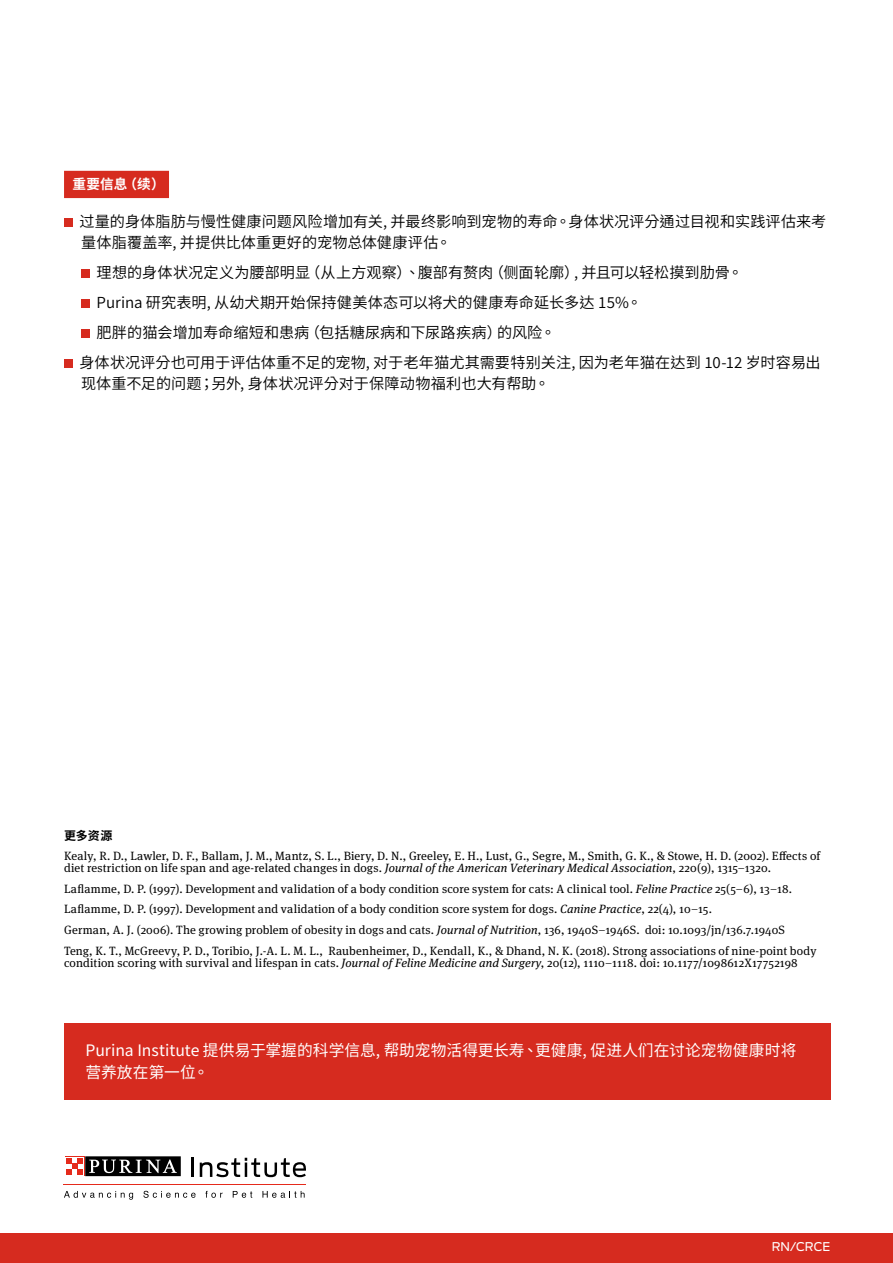
<style>
.page{position:relative;width:893px;height:1263px;background:#fff}
.page>*{position:absolute;margin:0;border:0;box-sizing:border-box;transform-origin:0 0}
.t1{font:15.75px/21.8px "Source Han Sans TC";color:#fff}
.t2{font:15.15px/21.1px "Source Han Sans TC";letter-spacing:.005em;color:#000}
.t3{font:700 13.65px "Source Han Sans TC";color:#fff}
.t4{font:12px/20.5px "Meta Serif Pro";letter-spacing:.01em;color:#000}
.t5{font:12px "Antenna";letter-spacing:-.005em;color:#fff}
.t6{font:700 12px "Source Han Sans TC";color:#000}
.s1{font-style:italic}
</style>
<div class="page">
<div style="left:0;top:1233px;width:893px;height:30px;background:#d62b1f"></div>
<hr style="left:64px;top:1184px;width:242px;height:1px;background:#e52a1b">
<svg style="left:192px;top:1158px;width:2px;height:19px"></svg>
<svg style="left:200px;top:1158px;width:106px;height:19px"></svg>
<svg style="left:64px;top:1191px;width:69px;height:9px"></svg>
<svg style="left:143px;top:1191px;width:53px;height:7px"></svg>
<svg style="left:205px;top:1191px;width:18px;height:7px"></svg>
<svg style="left:233px;top:1191px;width:19px;height:7px"></svg>
<svg style="left:262px;top:1191px;width:43px;height:7px"></svg>
<svg style="left:85px;top:1176px;width:96px;height:1px"></svg>
<svg style="left:65px;top:1156px;width:20px;height:20px"></svg>
<div style="left:85px;top:1156px;width:96px;height:20px;background:#000"></div>
<svg style="left:89px;top:1159px;width:88px;height:14px"></svg>
<div style="left:65px;top:1157px;width:19px;height:18px;background:#fff"></div>
<svg style="left:66px;top:1158px;width:17px;height:17px"></svg>
<div style="left:64px;top:1022px;width:767px;height:77px;background:#d62b1f"></div>
<div style="left:64px;top:171px;width:105px;height:27px;background:#d62b1f"></div>
<div style="left:64px;top:219px;width:9px;height:8px;background:#d62b1f"></div>
<div style="left:81px;top:270px;width:9px;height:8px;background:#d62b1f"></div>
<div style="left:81px;top:299px;width:9px;height:9px;background:#d62b1f"></div>
<div style="left:81px;top:329px;width:9px;height:9px;background:#d62b1f"></div>
<div style="left:64px;top:359px;width:9px;height:9px;background:#d62b1f"></div>
<p class="t3" style="left:73px;top:177px;width:94px">重要信息（续）</p>
<p class="t2" style="left:79px;top:211px;width:748px">过量的身体脂肪与慢性健康问题风险增加有关, 并最终影响到宠物的寿命。身体状况评分通过目视和实践评估来考量体脂覆盖率, 并提供比体重更好的宠物总体健康评估。</p>
<p class="t2" style="left:97px;top:262px;width:648px">理想的身体状况定义为腰部明显（从上方观察）、腹部有赘肉（侧面轮廓）, 并且可以轻松摸到肋骨。</p>
<p class="t2" style="left:97px;top:292px;width:547px">Purina 研究表明, 从幼犬期开始保持健美体态可以将犬的健康寿命延长多达 15%。</p>
<p class="t2" style="left:97px;top:322px;width:460px">肥胖的猫会增加寿命缩短和患病（包括糖尿病和下尿路疾病）的风险。</p>
<p class="t2" style="left:79px;top:352px;width:743px">身体状况评分也可用于评估体重不足的宠物, 对于老年猫尤其需要特别关注, 因为老年猫在达到 10-12 岁时容易出</p>
<p class="t2" style="left:81px;top:373px;width:470px">现体重不足的问题；另外, 身体状况评分对于保障动物福利也大有帮助。</p>
<p class="t6" style="left:64px;top:829px;width:50px">更多资源</p>
<p class="t4" style="left:64px;top:850px;width:758px;line-height:12px">Kealy, R. D., Lawler, D. F., Ballam, J. M., Mantz, S. L., Biery, D. N., Greeley, E. H., Lust, G., Segre, M., Smith, G. K., &amp; Stowe, H. D. (2002). Effects of diet restriction on life span and age-related changes in dogs. <span class="s1">Journal of the American Veterinary Medical Association</span>, 220(9), 1315–1320.</p>
<p class="t4" style="left:64px;top:878px;width:754px">Laflamme, D. P. (1997). Development and validation of a body condition score system for cats: A clinical tool. <span class="s1">Feline Practice</span> 25(5–6), 13–18.<br>Laflamme, D. P. (1997). Development and validation of a body condition score system for dogs. <span class="s1">Canine Practice</span>, 22(4), 10–15.<br>German, A. J. (2006). The growing problem of obesity in dogs and cats. <span class="s1">Journal of Nutrition</span>, 136, 1940S–1946S. doi: 10.1093/jn/136.7.1940S Teng, K. T., McGreevy, P. D., Toribio, J.-A. L. M. L., Raubenheimer, D., Kendall, K., &amp; Dhand, N. K. (2018). Strong associations of nine-point body</p>
<p class="t4" style="left:64px;top:951px;width:735px">condition scoring with survival and lifespan in cats. <span class="s1">Journal of Feline Medicine and Surgery</span>, 20(12), 1110–1118. doi: 10.1177/1098612X17752198</p>
<h1 class="t1" style="left:86px;top:1040px;width:712px">Purina Institute 提供易于掌握的科学信息, 帮助宠物活得更长寿、更健康, 促进人们在讨论宠物健康时将营养放在第一位。</h1>
<p class="t5" style="left:772px;top:1239px;width:60px">RN/CRCE</p>
</div>
